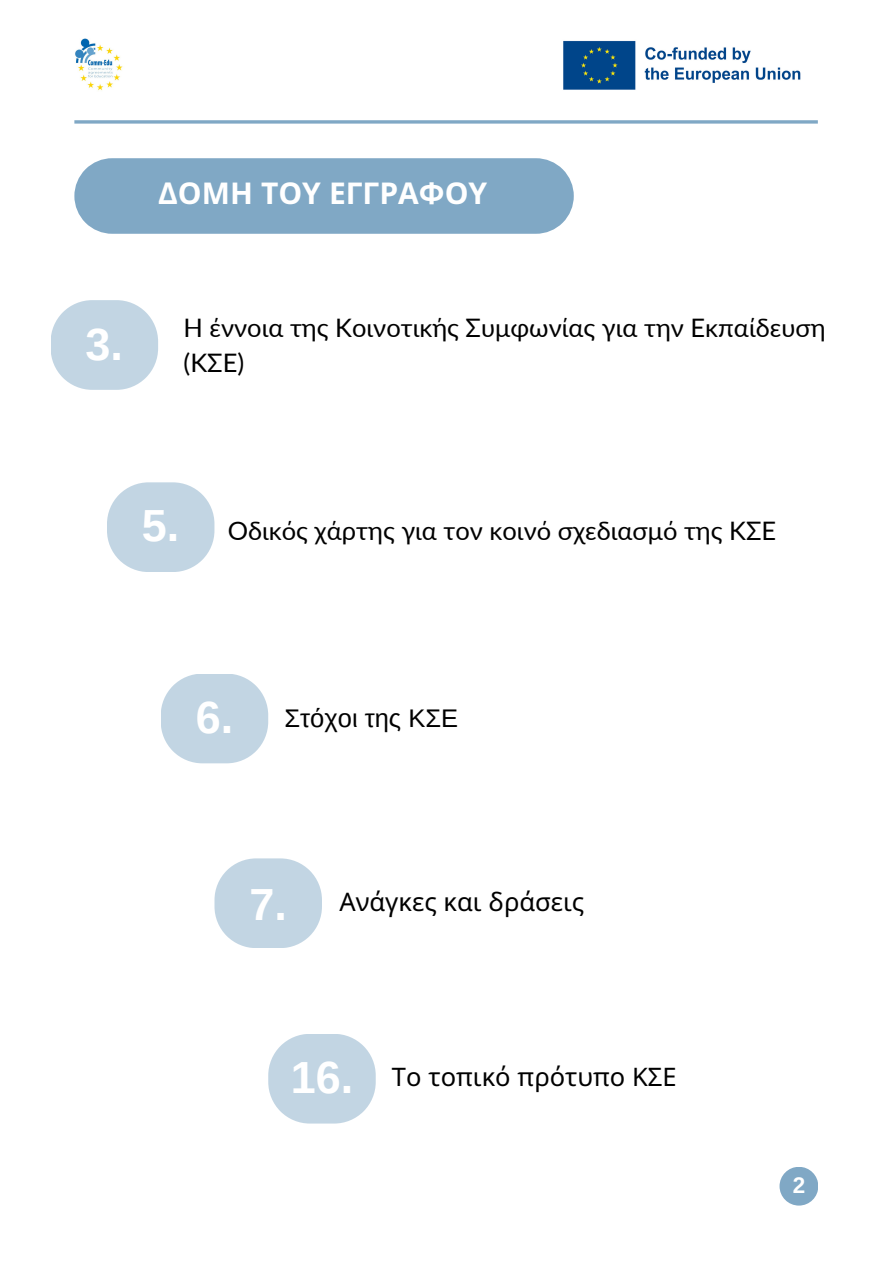
<style>
.page{position:relative;width:893px;height:1264px;background:#fff}
.page>*{position:absolute;margin:0;border:0;box-sizing:border-box;transform-origin:0 0}
.t1{font:700 45px "Arimo";color:#fff}
.t2{font:700 30px "Noto Sans";color:#fff}
.t3{font:25.5px/34.8px "Lato";color:#000}
.t4{font:25.5px "Noto Sans";color:#000}
.t5{font:25.5px "Arimo";color:#000}
.t6{font:700 22.5px "Arimo";color:#fff}
</style>
<div class="page">
<img style="left:75px;top:38px;width:48px;height:53px">
<img style="left:563px;top:40px;width:238px;height:50px">
<svg style="left:74px;top:120px;width:743px;height:4px;background:#93b5cd"></svg>
<svg style="left:51px;top:300px;width:107px;height:90px;background:#cbdbe7"></svg>
<div style="left:74px;top:158px;width:499px;height:75px;background:#80a8c5"></div>
<div style="left:779px;top:1166px;width:39px;height:39px;background:#80a8c5;border-radius:50%"></div>
<svg style="left:107px;top:482px;width:107px;height:90px;background:#cbdbe7"></svg>
<svg style="left:161px;top:674px;width:107px;height:89px;background:#cadbe7"></svg>
<svg style="left:268px;top:1034px;width:108px;height:89px;background:#cbdbe7"></svg>
<svg style="left:214px;top:858px;width:108px;height:90px"></svg>
<p class="t2" style="left:158px;top:172px;width:330px">ΔΟΜΗ ΤΟΥ ΕΓΓΡΑΦΟΥ</p>
<p class="t1" style="left:85px;top:319px;width:39px">3.</p>
<p class="t3" style="left:183px;top:310px;width:643px">Η έννοια της Κοινοτικής Συμφωνίας για την Εκπαίδευση (ΚΣΕ)</p>
<p class="t1" style="left:142px;top:500px;width:39px">5.</p>
<p class="t3" style="left:228px;top:512px;width:550px">Οδικός χάρτης για τον κοινό σχεδιασμό της ΚΣΕ</p>
<p class="t1" style="left:196px;top:691px;width:39px">6.</p>
<p class="t5" style="left:284px;top:703px;width:175px">Στόχοι της ΚΣΕ</p>
<p class="t1" style="left:249px;top:879px;width:39px">7.</p>
<p class="t4" style="left:339px;top:883px;width:246px">Ανάγκες και δράσεις</p>
<p class="t1" style="left:291px;top:1052px;width:64px">16.</p>
<p class="t4" style="left:392px;top:1058px;width:286px">Το τοπικό πρότυπο ΚΣΕ</p>
<p class="t6" style="left:792px;top:1172px;width:14px">2</p>
</div>
